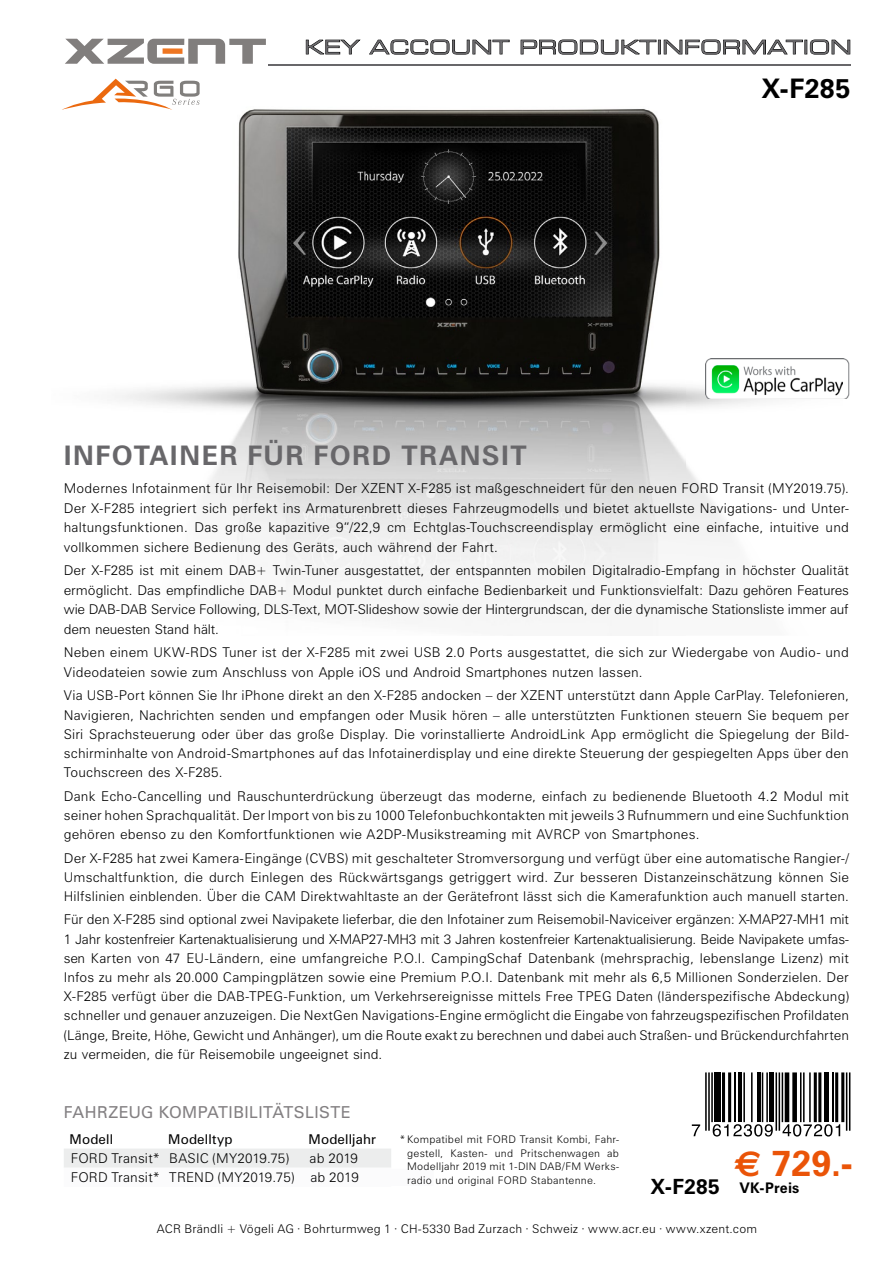
<style>
.page{position:relative;width:893px;height:1263px;background:#fff}
.page>*{position:absolute;margin:0;border:0;box-sizing:border-box;transform-origin:0 0}
.t1{font:700 36px "Zurich BT";color:#ea5408}
.t2{font:700 27px "Zurich BT";letter-spacing:.055em;color:#68676a}
.t3{font:700 27px "Zurich BT";color:#000}
.t4{font:700 21px "Zurich BT";color:#000}
.t5{font:19.05px "Eurostile Extended Two";letter-spacing:.01em;color:#68676a}
.t6{font:16.5px "Zurich BT";letter-spacing:.025em;color:#838082}
.t7{font:700 14.7px "Zurich BT";color:#000}
.t8{font:300 13.5px/19.2px "Zurich BT";letter-spacing:.01em;color:#000;text-align:justify}
.t9{font:13.5px "Zurich BT";letter-spacing:.015em;color:#000}
.t10{font:300 12px "Zurich BT";letter-spacing:.02em;color:#000}
.t11{font:300 10.5px/13.5px "Zurich BT";letter-spacing:.025em;color:#000;text-align:justify}
.s1{font-family:"Euro Sans"}
</style>
<div class="page">
<svg style="left:65px;top:39px;width:201px;height:25px"></svg>
<div style="left:163px;top:48px;width:19px;height:6px;background:#ee7622"></div>
<hr style="left:268px;top:64px;width:582px;height:2px;background:#68676a">
<img style="left:115px;top:109px;width:657px;height:498px">
<svg style="left:306px;top:40px;width:54px;height:14px"></svg>
<svg style="left:369px;top:40px;width:141px;height:15px"></svg>
<svg style="left:521px;top:40px;width:135px;height:15px"></svg>
<div style="left:658px;top:40px;width:3px;height:14px;border:1px solid #000"></div>
<svg style="left:664px;top:40px;width:186px;height:15px"></svg>
<svg style="left:62px;top:79px;width:138px;height:31px"></svg>
<hr style="left:711px;top:1072px;width:2px;height:50px;background:#000">
<hr style="left:708px;top:1072px;width:2px;height:59px;background:#000">
<hr style="left:705px;top:1072px;width:2px;height:59px;background:#000">
<div style="left:714px;top:1072px;width:6px;height:50px;background:#000"></div>
<hr style="left:728px;top:1072px;width:3px;height:50px;background:#000">
<hr style="left:722px;top:1072px;width:3px;height:50px;background:#000">
<hr style="left:734px;top:1072px;width:2px;height:50px;background:#000">
<hr style="left:739px;top:1072px;width:3px;height:50px;background:#000">
<hr style="left:751px;top:1072px;width:2px;height:50px;background:#000">
<hr style="left:743px;top:1072px;width:2px;height:50px;background:#000">
<hr style="left:757px;top:1072px;width:3px;height:50px;background:#000">
<hr style="left:766px;top:1072px;width:2px;height:50px;background:#000">
<hr style="left:762px;top:1072px;width:1px;height:50px;background:#000">
<div style="left:769px;top:1072px;width:5px;height:50px;background:#000"></div>
<hr style="left:779px;top:1072px;width:1px;height:59px;background:#000">
<hr style="left:775px;top:1072px;width:2px;height:59px;background:#000">
<hr style="left:841px;top:1072px;width:3px;height:50px;background:#000">
<hr style="left:849px;top:1072px;width:1px;height:59px;background:#000">
<hr style="left:846px;top:1072px;width:1px;height:59px;background:#000">
<svg style="left:692px;top:1124px;width:8px;height:12px"></svg>
<svg style="left:713px;top:1124px;width:60px;height:12px"></svg>
<svg style="left:782px;top:1072px;width:58px;height:64px"></svg>
<img style="left:706px;top:358px;width:144px;height:41px">
<div style="left:64px;top:1149px;width:327px;height:19px;background:#eceded"></div>
<h3 class="t5" style="left:304px;top:34px;width:549px">KEY ACCOUNT PRODUKTINFORMATION</h3>
<h2 class="t3" style="left:761px;top:72px;width:91px">X-F285</h2>
<h2 class="t2" style="left:64px;top:439px;width:464px">INFOTAINER FÜR FORD TRANSIT</h2>
<p class="t8" style="left:64px;top:478px;width:787px">Modernes Infotainment für Ihr Reisemobil: Der XZENT X-F285 ist maßgeschneidert für den neuen FORD Transit (MY2019.75).<br>Der X-F285 integriert sich perfekt ins Armaturenbrett dieses Fahrzeugmodells und bietet aktuellste Naviga tions- und Unter&shy;hal tungs funk tionen. Das große kapazitive 9“/22,9 cm Echtglas-Touchscreendisplay ermöglicht eine einfache, intuitive und vollkommen sichere Bedienung des Geräts, auch während der Fahrt.</p>
<p class="t8" style="left:64px;top:561px;width:787px">Der X-F285 ist mit einem DAB+ Twin-Tuner ausgestattet, der entspannten mobilen Digitalradio-Empfang in höchster Qualität ermöglicht. Das empfindliche DAB+ Modul punktet durch einfache Bedienbarkeit und Funktionsvielfalt: Dazu gehören Features wie DAB-DAB Service Following, DLS-Text, MOT-Slideshow sowie der Hintergrundscan, der die dynamische Stationsliste immer auf dem neuesten Stand hält.</p>
<p class="t8" style="left:64px;top:643px;width:787px">Neben einem UKW-RDS Tuner ist der X-F285 mit zwei USB 2.0 Ports ausgestattet, die sich zur Wiedergabe von Audio- und<br>Videodateien sowie zum Anschluss von Apple iOS und Android Smartphones nutzen lassen.</p>
<p class="t8" style="left:64px;top:686px;width:787px">Via USB-Port können Sie Ihr iPhone direkt an den X-F285 andocken – der XZENT unterstützt dann Apple CarPlay. Telefonieren, Navigieren, Nach richten senden und empfangen oder Musik hören – alle unterstützten Funktionen steuern Sie bequem per Siri Sprachsteuerung oder über das große Display. Die vorinstallierte An dro idLink App er möglicht die Spiegelung der Bild&shy;schirm inhalte von Android-Smartphones auf das Infotainerdisplay und eine direkte Steuerung der gespiegelten Apps über den Touchscreen des X-F285.</p>
<p class="t8" style="left:64px;top:786px;width:787px">Dank Echo-Cancelling und Rauschunterdrückung überzeugt das moderne, einfach zu bedienende Bluetooth 4.2 Modul mit seiner hohen Sprachqualität. Der Import von bis zu 1000 Telefonbuchkontakten mit jeweils 3 Rufnummern und eine Suchfunktion gehören ebenso zu den Komfortfunktionen wie A2DP-Musikstreaming mit AVRCP von Smartphones.</p>
<p class="t8" style="left:64px;top:848px;width:787px">Der X-F285 hat zwei Kamera-Eingänge (CVBS) mit geschalteter Stromversorgung und verfügt über eine automatische Rangier-/ Um schalt funktion, die durch Einlegen des Rückwärtsgangs getriggert wird. Zur besseren Distanzeinschätzung können Sie Hilfslinien ein blen den. Über die CAM Direktwahltaste an der Gerätefront lässt sich die Kamerafunktion auch manuell starten.</p>
<p class="t8" style="left:64px;top:910px;width:787px">Für den X-F285 sind optional zwei Navipakete lieferbar, die den Infotainer zum Reisemobil-Naviceiver ergänzen: X-MAP27-MH1 mit 1 Jahr kostenfreier Kartenaktualisierung und X-MAP27-MH3 mit 3 Jahren kostenfreier Kartenaktualisierung. Beide Navipakete umfas&shy;sen Karten von 47 EU-Ländern, eine umfangreiche P.O.I. Cam ping Schaf Datenbank (mehrsprachig, lebenslange Lizenz) mit Infos zu mehr als 20.000 Campingplätzen sowie eine Premium P.O.I. Datenbank mit mehr als 6,5 Millionen Sonderzielen. Der X-F285 verfügt über die DAB-TPEG-Funktion, um Ver kehrs ereignisse mittels Free TPEG Daten (länderspezifische Abdeckung) schneller und genauer anzuzeigen. Die NextGen Navigations-Engine ermöglicht die Eingabe von fahrzeugspezifischen Profildaten (Länge, Breite, Höhe, Gewicht und Anhänger), um die Route exakt zu berechnen und dabei auch Straßen- und Brückendurchfahrten zu vermeiden, die für Reisemobile ungeeignet sind.</p>
<p class="t6" style="left:64px;top:1102px;width:289px">FAHRZEUG KOMPATIBILITÄTSLISTE</p>
<p class="t9" style="left:70px;top:1131px;width:45px">Modell</p>
<p class="t9" style="left:168px;top:1131px;width:66px">Modelltyp</p>
<p class="t9" style="left:308px;top:1131px;width:69px">Modelljahr</p>
<p class="t8" style="left:71px;top:1149px;width:220px">FORD Transit* BASIC (MY2019.75)</p>
<p class="t8" style="left:71px;top:1149px;width:290px;text-align:right">ab 2019<br>FORD Transit* TREND (MY2019.75) ab 2019</p>
<p class="t11" style="left:407px;top:1133px;width:213px;text-indent:-7px">* Kompatibel mit FORD Transit Kombi, Fahr - gestell, Kasten- und Pritschenwa gen ab Mo delljahr 2019 mit 1-DIN DAB/FM Werks - radio und original FORD Stabantenne.</p>
<h3 class="t4" style="left:650px;top:1173px;width:71px">X-F285</h3>
<h1 class="t1" style="left:734px;top:1141px;width:120px"><span class="s1">€</span> 729.-</h1>
<p class="t7" style="left:740px;top:1178px;width:61px">VK-PREIS</p>
<p class="t10" style="left:157px;top:1221px;width:602px">ACR Brändli + Vögeli AG · Bohrturmweg 1 · CH-5330 Bad Zurzach · Schweiz · www.acr.eu · www.xzent.com</p>
</div>
